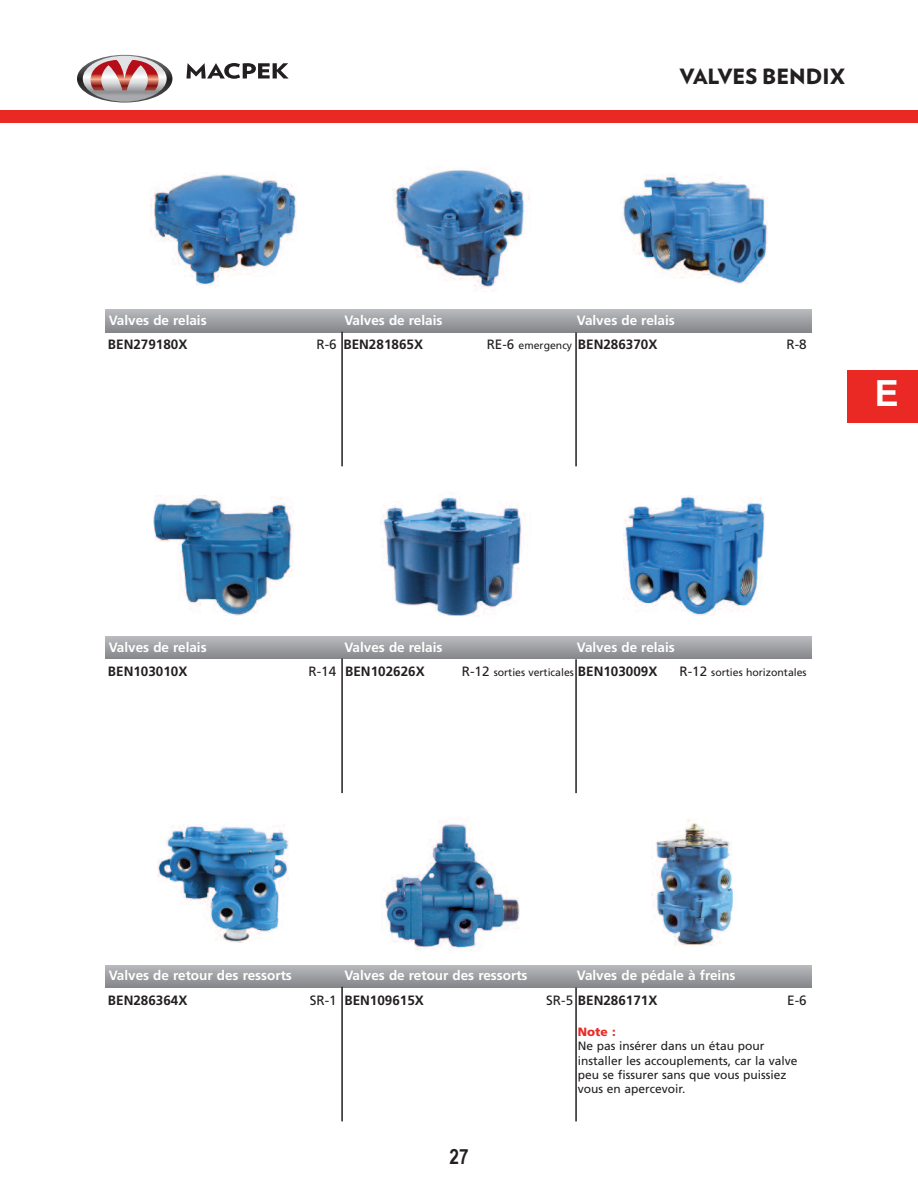
<style>
.page{position:relative;width:918px;height:1188px;background:#fff}
.page>*{position:absolute;margin:0;border:0;box-sizing:border-box;transform-origin:0 0}
.t1{font:700 36px "Arial";color:#fff}
.t2{font:900 21px "Verlag";color:#231f20}
.t3{font:700 21px "Arial Narrow";color:#231f20}
.t4{font:700 13.5px "Frutiger";color:#fff}
.t5{font:700 13.5px "Frutiger";color:#231f20}
.t6{font:13.5px "Frutiger";color:#231f20}
.t7{font:12px/14.4px "Frutiger";color:#231f20}
.t8{font:900 12px "Frutiger";color:#ea2924}
.t9{font:10.5px "Frutiger";color:#231f20}
.s1{font-weight:400}
.s2{font-weight:400;font-size:10.5px}
.s3{font-size:13.5px}
.s4{font-weight:700;font-size:13.5px}
</style>
<div class="page">
<img style="left:150px;top:174px;width:146px;height:111px">
<img style="left:393px;top:170px;width:137px;height:122px">
<img style="left:622px;top:175px;width:145px;height:109px">
<div style="left:106px;top:310px;width:706px;height:22px;background:linear-gradient(to bottom,#b7b8bc,#888a8d)"></div>
<hr style="left:341px;top:332px;width:2px;height:134px;background:#231f20">
<hr style="left:575px;top:332px;width:2px;height:134px;background:#231f20">
<img style="left:154px;top:497px;width:140px;height:118px">
<img style="left:380px;top:497px;width:142px;height:119px">
<img style="left:623px;top:496px;width:142px;height:119px">
<div style="left:106px;top:637px;width:706px;height:22px;background:linear-gradient(to bottom,#b8b9bd,#87898c)"></div>
<hr style="left:341px;top:659px;width:2px;height:134px;background:#231f20">
<hr style="left:575px;top:659px;width:2px;height:134px;background:#231f20">
<img style="left:157px;top:825px;width:131px;height:118px">
<img style="left:385px;top:824px;width:135px;height:126px">
<img style="left:651px;top:818px;width:82px;height:128px">
<div style="left:106px;top:965px;width:706px;height:22px;background:linear-gradient(to bottom,#b8b9bd,#888a8d)"></div>
<hr style="left:341px;top:987px;width:2px;height:134px;background:#231f20">
<hr style="left:575px;top:988px;width:2px;height:133px;background:#231f20">
<svg style="left:77px;top:55px;width:95px;height:48px"></svg>
<svg style="left:186px;top:63px;width:103px;height:16px"></svg>
<div style="left:0;top:111px;width:918px;height:12px;background:#ea2924"></div>
<div style="left:847px;top:370px;width:71px;height:53px;background:#ea2924"></div>
<h2 class="t2" style="left:680px;top:69px;width:167px">VALVES BENDIX</h2>
<p class="t4" style="left:109px;top:315px;width:100px">Valves de relais</p>
<p class="t4" style="left:344px;top:315px;width:100px">Valves de relais</p>
<p class="t4" style="left:577px;top:315px;width:100px">Valves de relais</p>
<p class="t5" style="left:108px;top:339px;width:81px">BEN279180X</p>
<p class="t5" style="left:316px;top:339px;width:108px"><span class="s1">R-6</span> BEN281865X</p>
<p class="t5" style="left:487px;top:339px;width:172px"><span class="s1">RE-6</span> <span class="s2">emergency</span> BEN286370X</p>
<p class="t6" style="left:786px;top:339px;width:22px">R-8</p>
<h1 class="t1" style="left:875px;top:373px;width:26px">E</h1>
<p class="t4" style="left:109px;top:641px;width:100px">Valves de relais</p>
<p class="t4" style="left:344px;top:641px;width:100px">Valves de relais</p>
<p class="t4" style="left:577px;top:641px;width:100px">Valves de relais</p>
<p class="t5" style="left:108px;top:666px;width:81px">BEN103010X</p>
<p class="t5" style="left:309px;top:666px;width:118px"><span class="s1">R-14</span> BEN102626X</p>
<p class="t9" style="left:462px;top:668px;width:197px"><span class="s3">R-12</span> sorties verticales <span class="s4">BEN103009X</span></p>
<p class="t9" style="left:679px;top:668px;width:129px"><span class="s3">R-12</span> sorties horizontales</p>
<p class="t4" style="left:109px;top:970px;width:185px">Valves de retour des ressorts</p>
<p class="t4" style="left:344px;top:970px;width:185px">Valves de retour des ressorts</p>
<p class="t4" style="left:577px;top:970px;width:160px">Valves de pédale à freins</p>
<p class="t5" style="left:108px;top:994px;width:81px">BEN286364X</p>
<p class="t5" style="left:310px;top:994px;width:116px"><span class="s1">SR-1</span> BEN109615X</p>
<p class="t5" style="left:546px;top:994px;width:113px"><span class="s1">SR-5</span> BEN286171X</p>
<p class="t6" style="left:787px;top:994px;width:21px">E-6</p>
<p class="t8" style="left:578px;top:1027px;width:39px">Note :</p>
<p class="t7" style="left:578px;top:1040px;width:221px">Ne pas insérer dans un étau pour installer les accouplements, car la valve peu se fissurer sans que vous puissiez vous en apercevoir.</p>
<h2 class="t3" style="left:449px;top:1145px;width:21px">27</h2>
</div>
